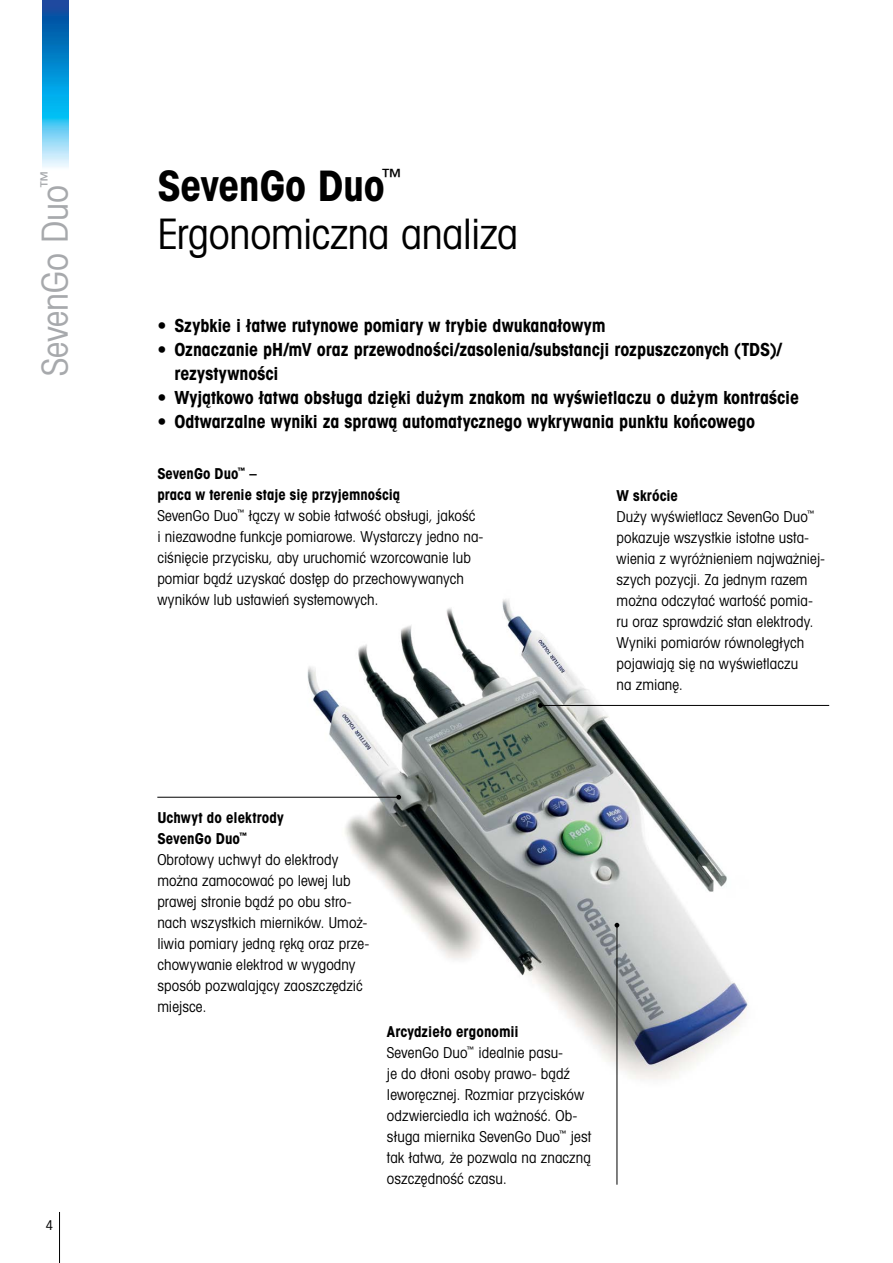
<style>
.page{position:relative;width:893px;height:1263px;background:#fff}
.page>*{position:absolute;margin:0;border:0;box-sizing:border-box;transform-origin:0 0}
.t1{font:42px "Avant Gardefor MT Bk";letter-spacing:-.01em;color:#000}
.t2{font:42px "Avant Gardefor MT Bd";letter-spacing:-.01em;color:#000}
.t3{font:36px "Avant Gardefor MT Bk";letter-spacing:-.005em;color:#a7a9ac}
.t4{font:18px/24px "Avant Gardefor MT Bd";letter-spacing:-.005em;color:#000}
.t5{font:15px/21px "Avant Gardefor MT Bk";letter-spacing:.005em;color:#000}
.t6{font:15px/21px "Avant Gardefor MT Bd";letter-spacing:.005em;color:#000}
.t7{font:13.5px "Avant Gardefor MT Bk";color:#000}
</style>
<div class="page">
<hr style="left:59px;top:1212px;width:1px;height:51px;background:#000">
<img style="left:43px;top:0;width:25px;height:167px">
<img style="left:264px;top:599px;width:558px;height:528px">
<hr style="left:540px;top:705px;width:289px;height:1px;background:#000">
<svg style="left:538px;top:703px;width:5px;height:5px"></svg>
<hr style="left:157px;top:797px;width:242px;height:1px;background:#000">
<svg style="left:396px;top:795px;width:5px;height:5px"></svg>
<hr style="left:617px;top:925px;width:1px;height:260px;background:#000">
<svg style="left:615px;top:923px;width:4px;height:4px"></svg>
<h2 class="t3" style="left:33px;top:376px;width:207px;rotate:-90deg">SevenGo Duo<sup>™</sup></h2>
<p class="t7" style="left:46px;top:1217px;width:9px">4</p>
<h1 class="t2" style="left:157px;top:158px;width:246px">SevenGo Duo<sup>™</sup></h1>
<h1 class="t1" style="left:157px;top:207px;width:362px">Ergonomiczna analiza</h1>
<p class="t4" style="left:157px;top:313px;width:450px">• Szybkie i łatwe rutynowe pomiary w trybie dwukanałowym</p>
<p class="t4" style="left:174px;top:337px;width:609px;text-indent:-17px">• Oznaczanie pH/mV oraz przewodności/zasolenia/substancji rozpuszczonych (TDS)/ rezystywności</p>
<p class="t4" style="left:157px;top:385px;width:643px">• Wyjątkowo łatwa obsługa dzięki dużym znakom na wyświetlaczu o dużym kontraście</p>
<p class="t4" style="left:157px;top:409px;width:599px">• Odtwarzalne wyniki za sprawą automatycznego wykrywania punktu końcowego</p>
<p class="t6" style="left:157px;top:463px;width:244px">SevenGo Duo<sup>™</sup> –<br>praca w terenie staje się przyjemnością</p>
<p class="t5" style="left:157px;top:505px;width:328px">SevenGo Duo<sup>™</sup> łączy w sobie łatwość obsługi, jakość<br>i niezawodne funkcje pomiarowe. Wystarczy jedno na&shy;ciśnięcie przycisku, aby uruchomić wzorcowanie lub pomiar bądź uzyskać dostęp do przechowywanych wyników lub ustawień systemowych.</p>
<p class="t6" style="left:617px;top:485px;width:63px">W skrócie</p>
<p class="t5" style="left:617px;top:506px;width:210px">Duży wyświetlacz SevenGo Duo<sup>™ </sup>pokazuje wszystkie istotne usta&shy;wienia z wyróżnieniem najważniej&shy;szych pozycji. Za jednym razem można odczytać wartość pomia&shy;ru oraz sprawdzić stan elektrody.<br>Wyniki pomiarów równoległych pojawiają się na wyświetlaczu<br>na zmianę.</p>
<p class="t6" style="left:157px;top:807px;width:128px">Uchwyt do elektrody<br>SevenGo Duo<sup>™</sup></p>
<p class="t5" style="left:157px;top:849px;width:213px">Obrotowy uchwyt do elektrody można zamocować po lewej lub prawej stronie bądź po obu stro&shy;nach wszystkich mierników. Umoż&shy;liwia pomiary jedną ręką oraz prze&shy;chowywanie elektrod w wygodny sposób pozwalający zaoszczędzić miejsce.</p>
<p class="t6" style="left:387px;top:1021px;width:133px">Arcydzieło ergonomii</p>
<p class="t5" style="left:387px;top:1042px;width:206px">SevenGo Duo<sup>™</sup> idealnie pasu-<br>je do dłoni osoby prawo- bądź leworęcznej. Rozmiar przycisków odzwierciedla ich ważność. Ob&shy;sługa miernika SevenGo Duo<sup>™</sup> jest tak łatwa, że pozwala na znaczną oszczędność czasu.</p>
</div>
